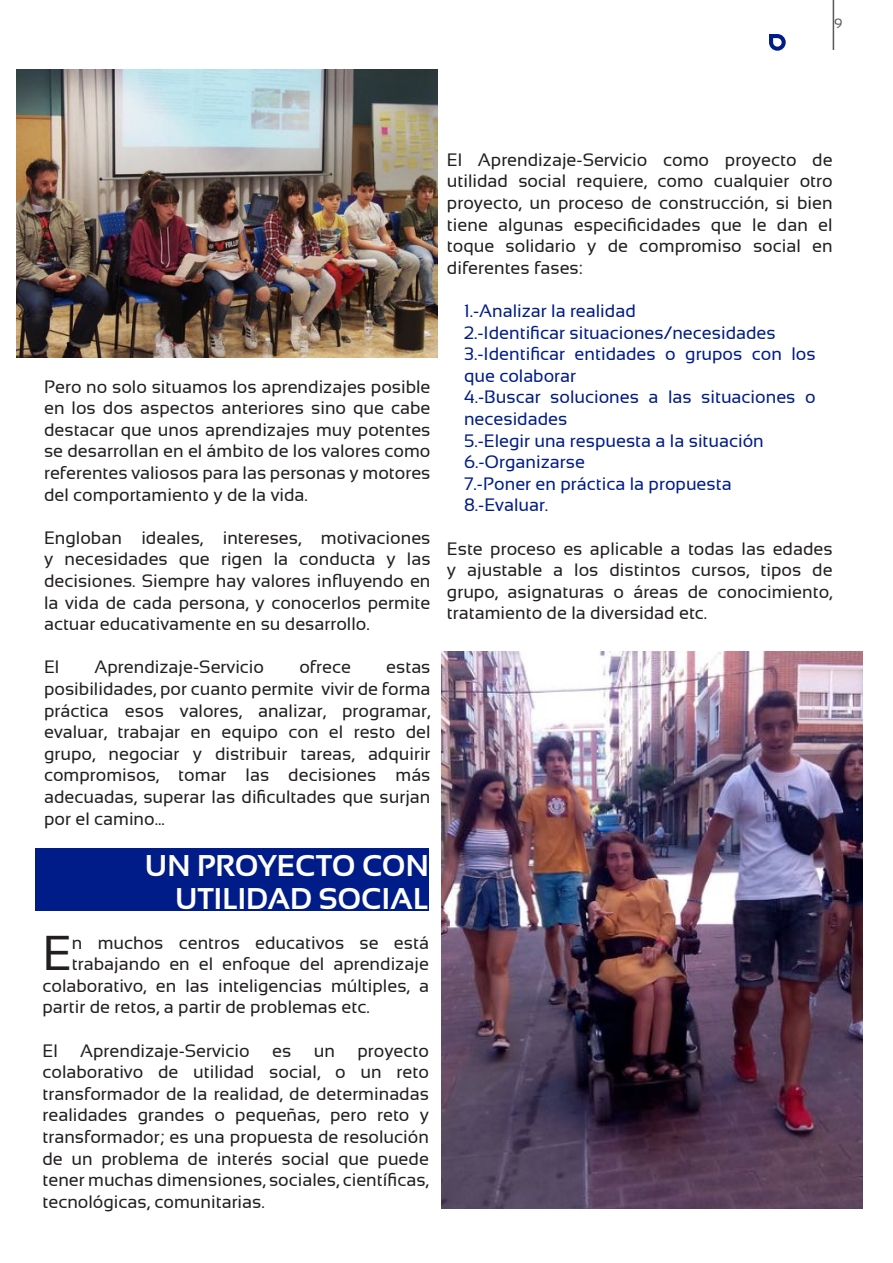
<style>
.page{position:relative;width:893px;height:1263px;background:#fff}
.page>*{position:absolute;margin:0;border:0;box-sizing:border-box;transform-origin:0 0}
.t1{font:48.9px "Sansation";color:#231f20}
.t2{font:700 30px/33px "Sansation";letter-spacing:.005em;color:#fff;text-align:right}
.t3{font:18px/21.6px "Sansation";color:#231f20;text-align:justify}
.t4{font:18px/21.6px "Sansation";color:#001c88}
.t5{font:13.5px "Sansation";color:#57585a}
</style>
<div class="page">
<div style="left:36px;top:848px;width:393px;height:63px;background:#001c88"></div>
<img style="left:16px;top:70px;width:421px;height:287px">
<img style="left:442px;top:651px;width:421px;height:557px">
<hr style="left:833px;top:0;width:1px;height:50px;background:#57585a">
<svg style="left:769px;top:34px;width:17px;height:17px"></svg>
<p class="t5" style="left:834px;top:16px;width:10px">9</p>
<p class="t3" style="left:44px;top:376px;width:388px">Pero no solo situamos los aprendizajes posible en los dos aspectos anteriores sino que cabe destacar que unos aprendizajes muy potentes se desarrollan en el ámbito de los valores como referentes valiosos para las personas y motores del comportamiento y de la vida.</p>
<p class="t3" style="left:44px;top:527px;width:388px">Engloban ideales, intereses, motivaciones y necesidades que rigen la conducta y las decisiones. Siempre hay valores influyendo en la vida de cada persona, y conocerlos permite actuar educativamente en su desarrollo.</p>
<p class="t3" style="left:44px;top:656px;width:17px">El</p>
<p class="t3" style="left:95px;top:656px;width:171px">Aprendizaje-Servicio</p>
<p class="t3" style="left:299px;top:656px;width:53px">ofrece</p>
<p class="t3" style="left:44px;top:656px;width:388px;text-indent:342px">estas posibilidades, por cuanto permite vivir de forma práctica esos valores, analizar, programar, evaluar, trabajar en equipo con el resto del grupo, negociar y distribuir tareas, adquirir compromisos, tomar las decisiones más adecuadas, superar las dificultades que surjan por el camino...</p>
<h2 class="t2" style="left:145px;top:849px;width:286px">UN PROYECTO CON<br>UTILIDAD SOCIAL</h2>
<h1 class="t1" style="left:43px;top:926px;width:31px">E</h1>
<p class="t3" style="left:72px;top:932px;width:359px">n muchos centros educativos se está</p>
<p class="t3" style="left:72px;top:953px;width:359px">trabajando en el enfoque del aprendizaje</p>
<p class="t3" style="left:43px;top:975px;width:388px">colaborativo, en las inteligencias múltiples, a</p>
<p class="t3" style="left:43px;top:996px;width:329px">partir de retos, a partir de problemas etc.</p>
<p class="t3" style="left:43px;top:1040px;width:388px">El Aprendizaje-Servicio es un proyecto colaborativo de utilidad social, o un reto transformador de la realidad, de determinadas realidades grandes o pequeñas, pero reto y transformador; es una propuesta de resolución de un problema de interés social que puede tener muchas dimensiones, sociales, científicas, tecnológicas, comunitarias.</p>
<p class="t3" style="left:447px;top:149px;width:387px">El Aprendizaje-Servicio como proyecto de utilidad social requiere, como cualquier otro proyecto, un proceso de construcción, si bien tiene algunas especificidades que le dan el toque solidario y de compromiso social en diferentes fases:</p>
<p class="t4" style="left:464px;top:300px;width:353px">1.-Analizar la realidad<br>2.-Identificar situaciones/necesidades<br>3.-Identificar entidades o grupos con los que colaborar<br>4.-Buscar soluciones a las situaciones o necesidades<br>5.-Elegir una respuesta a la situación<br>6.-Organizarse<br>7.-Poner en práctica la propuesta<br>8.-Evaluar.</p>
<p class="t3" style="left:447px;top:537px;width:387px">Este proceso es aplicable a todas las edades y ajustable a los distintos cursos, tipos de grupo, asignaturas o áreas de conocimiento, tratamiento de la diversidad etc.</p>
</div>
